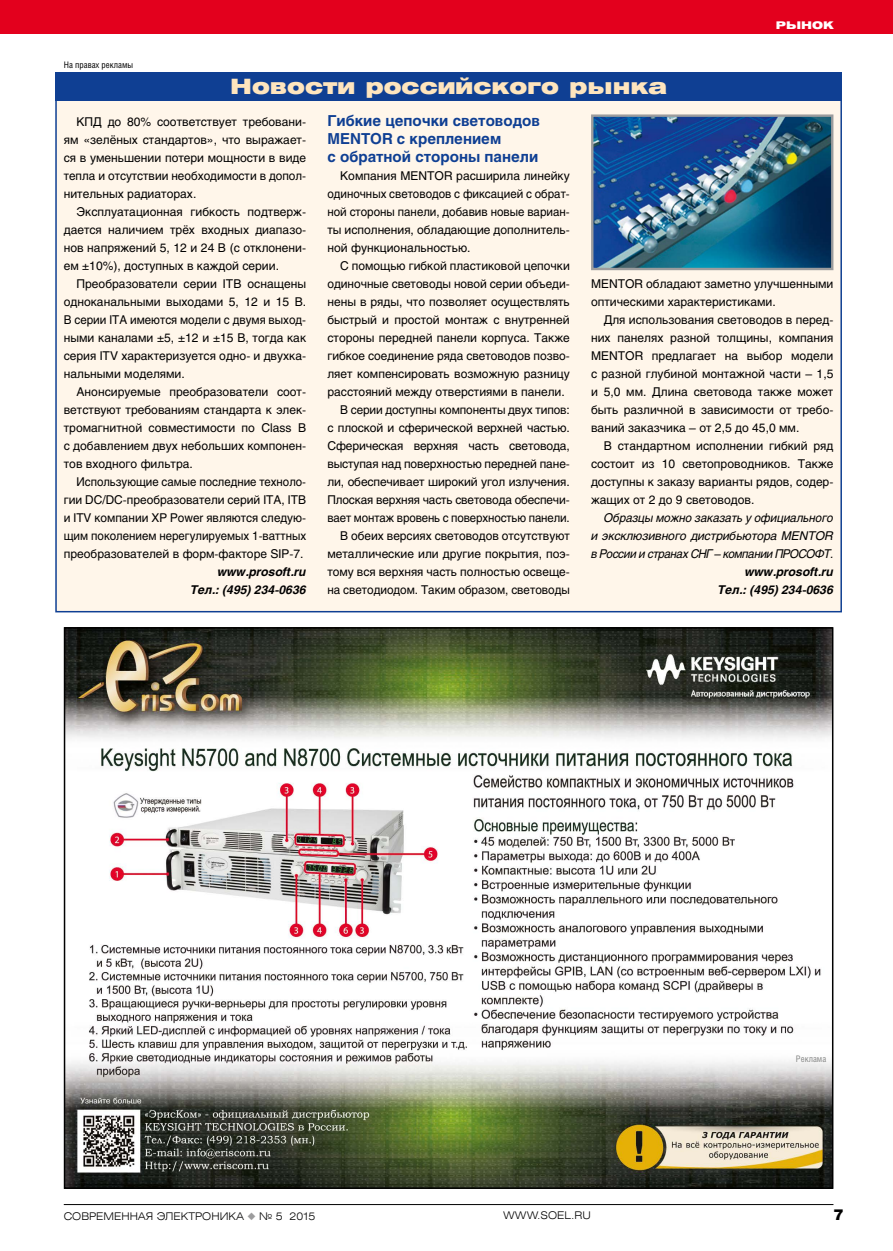
<style>
.page{position:relative;width:893px;height:1251px;background:#fff}
.page>*{position:absolute;margin:0;border:0;box-sizing:border-box;transform-origin:0 0}
.t1{font:900 21px "Helios Ext";color:#fee5be}
.t2{font:700 15px/18px "Helios";color:#0f3f93}
.t3{font:900 15px "Helios";color:#000}
.t4{font:12px/18px "Helios";color:#000;text-align:justify}
.t5{font:12px/18px "Helios";color:#000;text-align:justify;scale:.95 1}
.t6{font:italic 12px/18px "Helios";letter-spacing:-.025em;color:#000;text-align:justify}
.t7{font:italic 700 12px/18px "Helios";color:#000;text-align:right}
.t8{font:300 10.5px "Helios Ext";color:#000}
.t9{font:900 10.5px "Helios Ext";color:#fff}
.t10{font:9px "Helios Cond";color:#000}
.t11{font:9px "Helios Cond";color:#868786}
.s1{color:#9c9c9d}
</style>
<div class="page">
<div style="left:0;top:0;width:893px;height:34px;background:#e3001d"></div>
<hr style="left:64px;top:1203px;width:769px;height:1px;background:#000">
<div style="left:55px;top:89px;width:787px;height:523px;background:#fff6ea;border:2px solid #0f3f93"></div>
<div style="left:55px;top:72px;width:787px;height:28px;background:#0f3f93"></div>
<img style="left:594px;top:117px;width:236px;height:150px">
<div style="left:591px;top:114px;width:242px;height:156px;border:2px solid #9c9c9d"></div>
<img style="left:67px;top:630px;width:763px;height:555px">
<p class="t10" style="left:64px;top:59px;width:71px">На правах рекламы</p>
<p class="t9" style="left:776px;top:19px;width:59px">рынок</p>
<h1 class="t1" style="left:230px;top:74px;width:438px">Новости российского рынка</h1>
<p class="t4" style="left:64px;top:113px;width:244px;text-indent:13px">КПД до 80% соответствует требовани&shy;ям «зелёных стандартов», что выражает&shy;ся в уменьшении потери мощности в виде тепла и отсутствии необходимости в допол&shy;нительных радиаторах.</p>
<p class="t4" style="left:64px;top:203px;width:244px;text-indent:13px">Эксплуатационная гибкость подтверж&shy;дается наличием трёх входных диапазо&shy;нов напряжений 5, 12 и 24 В (с отклонени&shy;ем ±10%), доступных в каждой серии.</p>
<p class="t4" style="left:64px;top:275px;width:244px;text-indent:13px">Преобразователи серии ITB оснащены одноканальными выходами 5, 12 и 15 В.<br>В серии ITA имеются модели с двумя выход&shy;ными каналами ±5, ±12 и ±15 В, тогда как серия ITV характеризуется одно- и двухка&shy;нальными моделями.</p>
<p class="t4" style="left:64px;top:383px;width:244px;text-indent:13px">Анонсируемые преобразователи соот&shy;ветствуют требованиям стандарта к элек&shy;тромагнитной совместимости по Class B с добавлением двух небольших компонен&shy;тов входного фильтра.</p>
<p class="t5" style="left:64px;top:473px;width:257px;text-indent:13px">Использующие самые последние техноло&shy;гии DC/DC-преобразователи серий ITA, ITB и ITV компании XP Power являются следую&shy;щим поколением нерегулируемых 1-ваттных преобразователей в форм-факторе SIP-7.</p>
<p class="t7" style="left:190px;top:563px;width:117px">www.prosoft.ru<br>Тел.: (495) 234-0636</p>
<p class="t2" style="left:327px;top:112px;width:214px">Гибкие цепочки световодов<br>MENTOR с креплением<br>с обратной стороны панели</p>
<p class="t4" style="left:327px;top:167px;width:244px;text-indent:13px">Компания MENTOR расширила линейку одиночных световодов с фиксацией с обрат&shy;ной стороны панели, добавив новые вариан&shy;ты исполнения, обладающие дополнитель&shy;ной функциональностью.</p>
<p class="t4" style="left:340px;top:257px;width:231px">С помощью гибкой пластиковой цепочки</p>
<p class="t4" style="left:327px;top:275px;width:244px">одиночные световоды новой серии объеди-</p>
<p class="t4" style="left:327px;top:293px;width:244px">нены в ряды, что позволяет осуществлять</p>
<p class="t4" style="left:327px;top:311px;width:244px">быстрый и простой монтаж с внутренней</p>
<p class="t4" style="left:327px;top:329px;width:244px">стороны передней панели корпуса. Также</p>
<p class="t4" style="left:327px;top:347px;width:244px">гибкое соединение ряда световодов позво-</p>
<p class="t4" style="left:327px;top:365px;width:244px">ляет компенсировать возможную разницу</p>
<p class="t4" style="left:327px;top:383px;width:239px">расстояний между отверстиями в панели.</p>
<p class="t4" style="left:340px;top:401px;width:231px">В серии доступны компоненты двух типов:</p>
<p class="t4" style="left:327px;top:419px;width:244px">с плоской и сферической верхней частью.</p>
<p class="t4" style="left:327px;top:437px;width:244px">Сферическая верхняя часть световода,</p>
<p class="t4" style="left:327px;top:455px;width:244px">выступая над поверхностью передней пане-</p>
<p class="t4" style="left:327px;top:473px;width:244px">ли, обеспечивает широкий угол излучения.</p>
<p class="t4" style="left:327px;top:491px;width:244px">Плоская верхняя часть световода обеспечи-</p>
<p class="t5" style="left:327px;top:509px;width:257px">вает монтаж вровень с поверхностью панели.</p>
<p class="t4" style="left:340px;top:527px;width:231px">В обеих версиях световодов отсутствуют</p>
<p class="t4" style="left:327px;top:545px;width:244px">металлические или другие покрытия, поэ-</p>
<p class="t4" style="left:327px;top:563px;width:244px">тому вся верхняя часть полностью освеще-</p>
<p class="t4" style="left:327px;top:581px;width:244px">на светодиодом. Таким образом, световоды</p>
<p class="t4" style="left:591px;top:275px;width:244px">MENTOR обладают заметно улучшенными оптическими характеристиками.</p>
<p class="t4" style="left:591px;top:311px;width:244px;text-indent:13px">Для использования световодов в перед&shy;них панелях разной толщины, компания MENTOR предлагает на выбор модели с разной глубиной монтажной части – 1,5 и 5,0 мм. Длина световода также может быть различной в зависимости от требо&shy;ваний заказчика – от 2,5 до 45,0 мм.</p>
<p class="t4" style="left:591px;top:437px;width:244px;text-indent:13px">В стандартном исполнении гибкий ряд состоит из 10 светопроводников. Также доступны к заказу варианты рядов, содер&shy;жащих от 2 до 9 световодов.</p>
<p class="t6" style="left:591px;top:509px;width:244px;text-indent:13px">Образцы можно заказать у официального и эксклюзивного дистрибьютора MENTOR в России и странах СНГ – компании ПРОСОФТ.</p>
<p class="t7" style="left:718px;top:563px;width:117px">www.prosoft.ru<br>Тел.: (495) 234-0636</p>
<p class="t11" style="left:796px;top:1053px;width:32px">Реклама</p>
<p class="t8" style="left:64px;top:1208px;width:253px">СОВРЕМЕННАЯ ЭЛЕКТРОНИКА <span class="s1">◆</span> № 5 2015</p>
<p class="t8" style="left:503px;top:1208px;width:89px">WWW.SOEL.RU</p>
<p class="t3" style="left:833px;top:1204px;width:12px">7</p>
</div>
